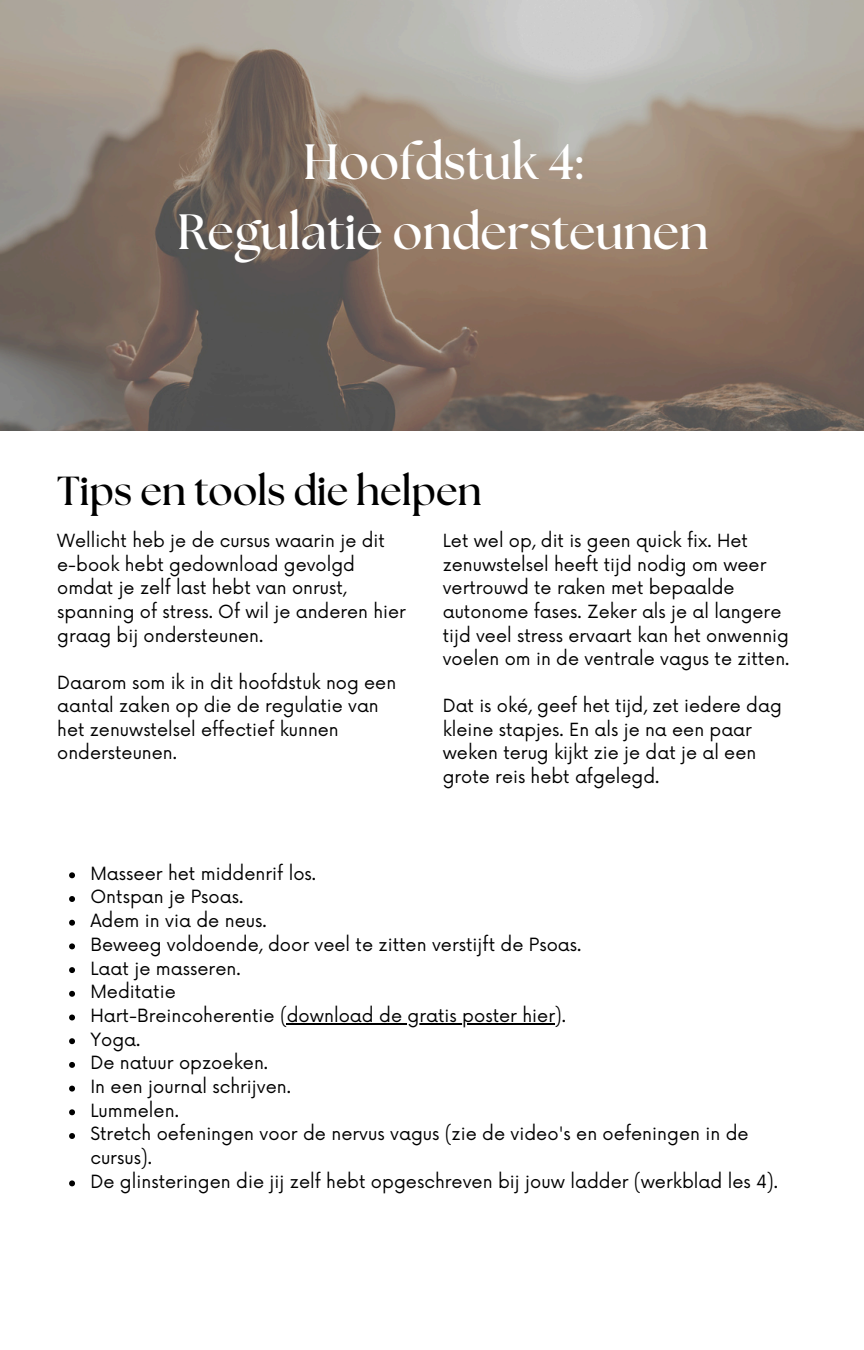
<style>
.page{position:relative;width:864px;height:1350px;background:#fff}
.page>*{position:absolute;margin:0;border:0;box-sizing:border-box;transform-origin:0 0}
.t1{font:700 49.5px/70.9px "The Seasons";color:#fff;text-align:center}
.t2{font:700 40.5px "The Seasons";color:#000}
.t3{font:17.78px/23.6px "Now";color:#000}
</style>
<div class="page">
<img style="left:0;top:0;width:864px;height:430px">
<svg style="left:69px;top:872px;width:6px;height:6px"></svg>
<svg style="left:69px;top:896px;width:6px;height:6px"></svg>
<svg style="left:69px;top:920px;width:6px;height:6px"></svg>
<svg style="left:69px;top:943px;width:6px;height:6px"></svg>
<svg style="left:69px;top:967px;width:6px;height:6px"></svg>
<svg style="left:69px;top:991px;width:6px;height:6px"></svg>
<svg style="left:69px;top:1015px;width:6px;height:5px"></svg>
<hr style="left:287px;top:1023px;width:268px;height:2px;background:#000">
<svg style="left:69px;top:1038px;width:6px;height:6px"></svg>
<svg style="left:69px;top:1062px;width:6px;height:6px"></svg>
<svg style="left:69px;top:1086px;width:6px;height:6px"></svg>
<svg style="left:69px;top:1109px;width:6px;height:6px"></svg>
<svg style="left:69px;top:1133px;width:6px;height:6px"></svg>
<svg style="left:69px;top:1180px;width:6px;height:6px"></svg>
<p class="t1" style="left:177px;top:128px;width:533px">Hoofdstuk 4:<br>Regulatie ondersteunen</p>
<p class="t2" style="left:57px;top:473px;width:426px">Tips en tools die helpen</p>
<h1 class="t3" style="left:57px;top:530px;width:350px">Wellicht heb je de cursus waarin je dit e-book hebt gedownload gevolgd omdat je zelf last hebt van onrust, spanning of stress. Of wil je anderen hier graag bij ondersteunen.</h1>
<h2 class="t3" style="left:57px;top:671px;width:341px">Daarom som ik in dit hoofdstuk nog een aantal zaken op die de regulatie van het zenuwstelsel effectief kunnen ondersteunen.</h2>
<p class="t3" style="left:443px;top:530px;width:348px">Let wel op, dit is geen quick fix. Het zenuwstelsel heeft tijd nodig om weer vertrouwd te raken met bepaalde autonome fases. Zeker als je al langere tijd veel stress ervaart kan het onwennig voelen om in de ventrale vagus te zitten.</p>
<p class="t3" style="left:443px;top:695px;width:340px">Dat is oké, geef het tijd, zet iedere dag kleine stapjes. En als je na een paar weken terug kijkt zie je dat je al een grote reis hebt afgelegd.</p>
<p class="t3" style="left:90px;top:862px;width:227px">Masseer het middenrif los.</p>
<p class="t3" style="left:90px;top:886px;width:154px">Ontspan je Psoas.</p>
<p class="t3" style="left:90px;top:910px;width:178px">Adem in via de neus.</p>
<p class="t3" style="left:90px;top:934px;width:493px">Beweeg voldoende, door veel te zitten verstijft de Psoas.</p>
<p class="t3" style="left:90px;top:957px;width:152px">Laat je masseren.</p>
<p class="t3" style="left:90px;top:981px;width:87px">Meditatie</p>
<p class="t3" style="left:90px;top:1005px;width:477px">Hart-Breincoherentie (download de gratis poster hier).</p>
<p class="t3" style="left:90px;top:1028px;width:52px">Yoga.</p>
<p class="t3" style="left:90px;top:1052px;width:179px">De natuur opzoeken.</p>
<p class="t3" style="left:90px;top:1076px;width:202px">In een journal schrijven.</p>
<p class="t3" style="left:90px;top:1099px;width:90px">Lummelen.</p>
<p class="t3" style="left:90px;top:1123px;width:660px">Stretch oefeningen voor de nervus vagus (zie de video's en oefeningen in de cursus).</p>
<p class="t3" style="left:90px;top:1171px;width:689px">De glinsteringen die jij zelf hebt opgeschreven bij jouw ladder (werkblad les 4).</p>
</div>
